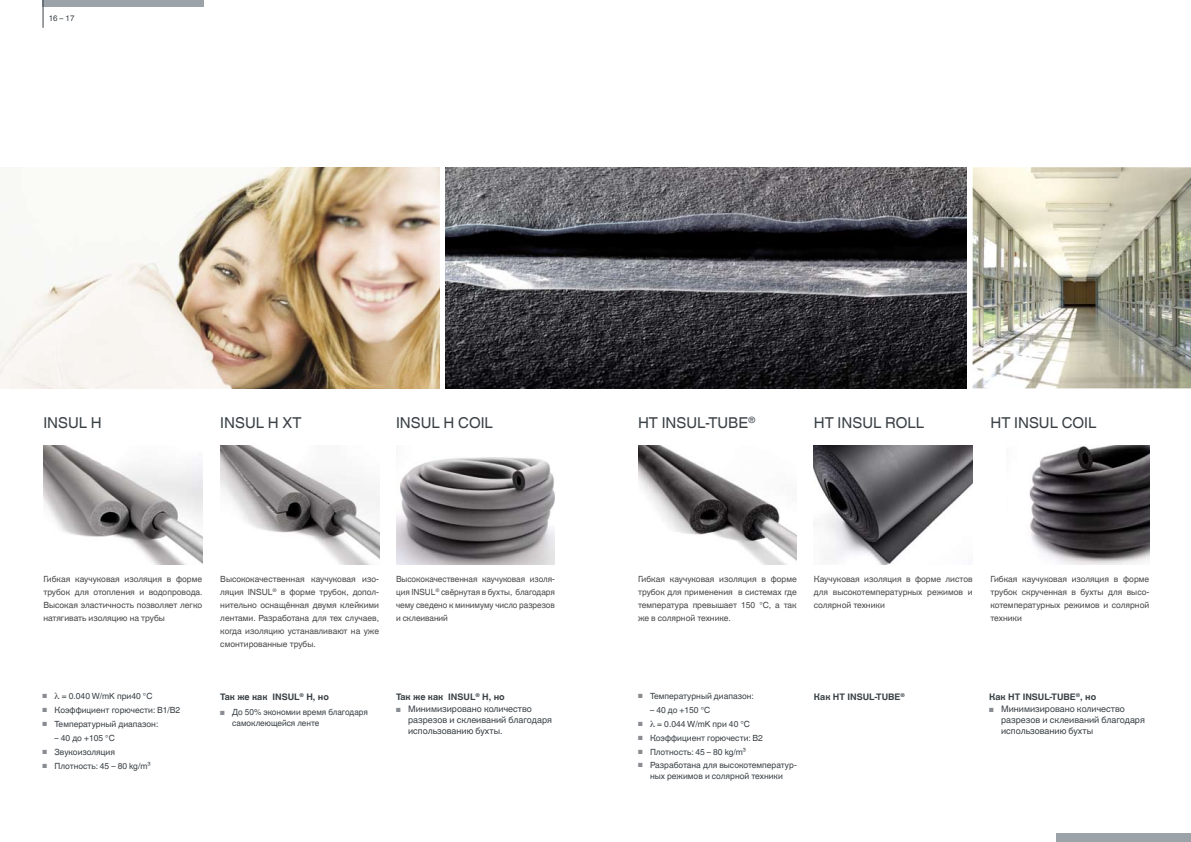
<style>
.page{position:relative;width:1191px;height:842px;background:#fff}
.page>*{position:absolute;margin:0;border:0;box-sizing:border-box;transform-origin:0 0}
.t1{font:15px "Helvetica Linotype";color:#3a4146}
.t2{font:9px/11px "Helvetica Linotype";color:#3a4146}
.t3{font:700 9px "Helvetica Linotype";color:#3a4146}
.t4{font:8.5px/13px "Helvetica Linotype";color:#484848;text-align:justify}
.t5{font:8.5px/11px "Helvetica Linotype";color:#3a4146}
.t6{font:8px "Helvetica Linotype";color:#3a4146}
.s1{color:#898d92}
</style>
<div class="page">
<div style="left:43px;top:0;width:161px;height:7px;background:#9ba2a8"></div>
<img style="left:445px;top:167px;width:522px;height:221px">
<img style="left:0;top:167px;width:439px;height:221px">
<img style="left:972px;top:167px;width:219px;height:221px">
<svg style="left:43px;top:0;width:1px;height:28px"></svg>
<div style="left:1056px;top:833px;width:135px;height:9px;background:#9ba2a8"></div>
<img style="left:43px;top:445px;width:159px;height:119px">
<img style="left:220px;top:445px;width:159px;height:119px">
<img style="left:396px;top:457px;width:159px;height:107px">
<img style="left:638px;top:445px;width:159px;height:119px">
<img style="left:814px;top:445px;width:158px;height:119px">
<img style="left:1029px;top:445px;width:120px;height:119px">
<p class="t6" style="left:49px;top:13px;width:27px">16 – 17</p>
<h1 class="t1" style="left:43px;top:414px;width:60px">INSUL H</h1>
<h1 class="t1" style="left:220px;top:414px;width:83px">INSUL H XT</h1>
<h1 class="t1" style="left:396px;top:414px;width:98px">INSUL H COIL</h1>
<p class="t4" style="left:43px;top:573px;width:161px">Гибкая каучуковая изоляция в форме трубок для отопления и водопровода.<br>Высокая эластичность позволяет легко натягивать изоляцию на трубы</p>
<p class="t5" style="left:43px;top:691px;width:111px"><span class="s1">■</span> = 0.040 W/mK при40 °C</p>
<p class="t5" style="left:43px;top:705px;width:139px"><span class="s1">■</span> Коэффициент горючести: B1/B2</p>
<p class="t5" style="left:43px;top:719px;width:117px"><span class="s1">■</span> Температурный диапазон:</p>
<p class="t5" style="left:55px;top:732px;width:62px">– 40 до +105 °C</p>
<p class="t5" style="left:43px;top:746px;width:74px"><span class="s1">■</span> Звукоизоляция</p>
<p class="t5" style="left:43px;top:760px;width:110px"><span class="s1">■</span> Плотность: 45 – 80 kg/m³</p>
<p class="t4" style="left:220px;top:573px;width:160px">Высококачественная каучуковая изо&shy;ляция INSUL<sup>®</sup> в форме трубок, допол&shy;нительно оснащённая двумя клейкими лентами. Разработана для тех случаев, когда изоляцию устанавливают на уже смонтированные трубы.</p>
<p class="t4" style="left:396px;top:573px;width:160px">Высококачественная каучуковая изоля&shy;ция INSUL<sup>®</sup> свёрнутая в бухты, благодаря чему сведено к минимуму число разрезов и склеиваний</p>
<p class="t3" style="left:220px;top:691px;width:110px">Так же как INSUL<sup>®</sup> H, но</p>
<p class="t5" style="left:232px;top:707px;width:137px;text-indent:-12px"><span class="s1">■</span> До 50% экономии время благодаря самоклеющейся ленте</p>
<p class="t3" style="left:396px;top:691px;width:110px">Так же как INSUL<sup>®</sup> H, но</p>
<p class="t2" style="left:408px;top:704px;width:145px;text-indent:-12px"><span class="s1">■</span> Минимизировано количество разрезов и склеиваний благодаря использованию бухты.</p>
<h1 class="t1" style="left:638px;top:414px;width:119px">HT INSUL-TUBE<sup>®</sup></h1>
<h1 class="t1" style="left:814px;top:414px;width:112px">HT INSUL ROLL</h1>
<h1 class="t1" style="left:990px;top:414px;width:107px">HT INSUL COIL</h1>
<p class="t4" style="left:638px;top:573px;width:160px">Гибкая каучуковая изоляция в форме трубок для применения в системах где температура превышает 150 °C, а так же в солярной технике.</p>
<p class="t4" style="left:814px;top:573px;width:160px">Каучуковая изоляция в форме листов для высокотемпературных режимов и солярной техники</p>
<p class="t4" style="left:990px;top:573px;width:160px">Гибкая каучуковая изоляция в форме трубок скрученная в бухты для высо&shy;котемпературных режимов и солярной техники</p>
<p class="t5" style="left:638px;top:691px;width:117px"><span class="s1">■</span> Температурный диапазон:</p>
<p class="t5" style="left:650px;top:705px;width:62px">– 40 до +150 °C</p>
<p class="t5" style="left:638px;top:718px;width:113px"><span class="s1">■</span> = 0.044 W/mK при 40 °C</p>
<p class="t5" style="left:638px;top:732px;width:126px"><span class="s1">■</span> Коэффициент горючести: B2</p>
<p class="t5" style="left:638px;top:746px;width:110px"><span class="s1">■</span> Плотность: 45 – 80 kg/m³</p>
<p class="t5" style="left:638px;top:760px;width:160px;text-align:center"><span class="s1">■</span> Разработана для высокотемператур&shy;ных режимов и солярной техники</p>
<p class="t3" style="left:814px;top:691px;width:93px">Как HT INSUL-TUBE<sup>®</sup></p>
<p class="t3" style="left:989px;top:691px;width:109px">Как HT INSUL-TUBE<sup>®</sup>, но</p>
<p class="t2" style="left:1001px;top:704px;width:145px;text-indent:-12px"><span class="s1">■</span> Минимизировано количество разрезов и склеиваний благодаря использованию бухты</p>
</div>
